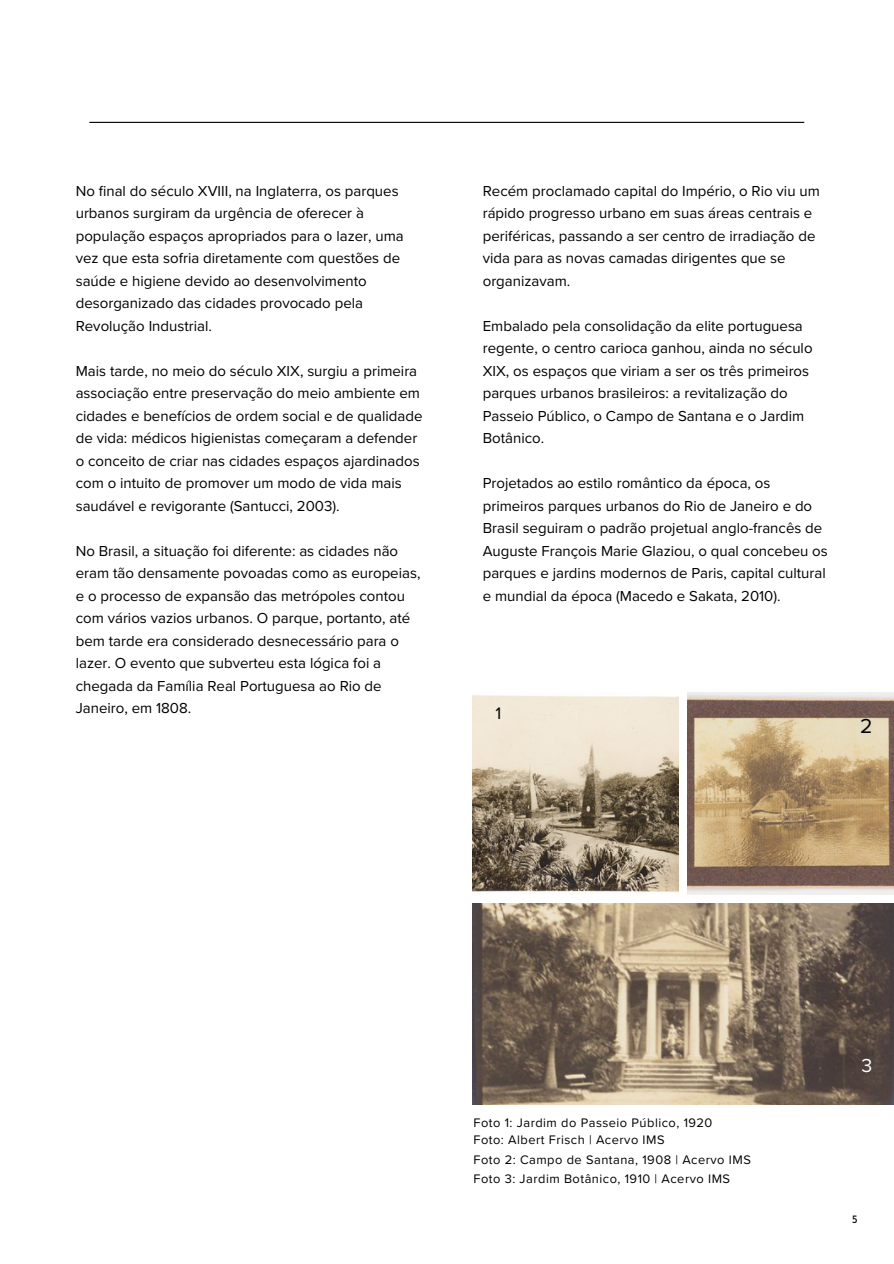
<style>
.page{position:relative;width:894px;height:1264px;background:#fff}
.page>*{position:absolute;margin:0;border:0;box-sizing:border-box;transform-origin:0 0}
.t1{font:21px "Proxima Nova";color:#000}
.t2{font:19.5px "Proxima Nova";color:#fff}
.t3{font:17.25px "Proxima Nova";color:#000}
.t4{font:15px/22.5px "Proxima Nova";color:#000}
.t5{font:12.75px "Proxima Nova";letter-spacing:.04em;color:#000}
.t6{font:11.25px "Josefin Sans";color:#000}
</style>
<div class="page">
<img style="left:472px;top:695px;width:206px;height:198px">
<img style="left:687px;top:693px;width:206px;height:201px">
<img style="left:472px;top:903px;width:421px;height:201px">
<hr style="left:89px;top:122px;width:715px;height:1px;background:#000">
<h1 class="t4" style="left:76px;top:180px;width:329px">No final do século XVIII, na Inglaterra, os parques urbanos surgiram da urgência de oferecer à população espaços apropriados para o lazer, uma vez que esta sofria diretamente com questões de saúde e higiene devido ao desenvolvimento desorganizado das cidades provocado pela Revolução Industrial.</h1>
<h1 class="t4" style="left:76px;top:360px;width:348px">Mais tarde, no meio do século XIX, surgiu a primeira associação entre preservação do meio ambiente em cidades e benefícios de ordem social e de qualidade de vida: médicos higienistas começaram a defender o conceito de criar nas cidades espaços ajardinados com o intuito de promover um modo de vida mais saudável e revigorante (Santucci, 2003).</h1>
<h1 class="t4" style="left:76px;top:540px;width:346px">No Brasil, a situação foi diferente: as cidades não eram tão densamente povoadas como as europeias, e o processo de expansão das metrópoles contou com vários vazios urbanos. O parque, portanto, até bem tarde era considerado desnecessário para o lazer. O evento que subverteu esta lógica foi a chegada da Família Real Portuguesa ao Rio de Janeiro, em 1808.</h1>
<p class="t4" style="left:482px;top:180px;width:338px">Recém proclamado capital do Império, o Rio viu um rápido progresso urbano em suas áreas centrais e periféricas, passando a ser centro de irradiação de vida para as novas camadas dirigentes que se organizavam.</p>
<p class="t4" style="left:482px;top:315px;width:331px">Embalado pela consolidação da elite portuguesa regente, o centro carioca ganhou, ainda no século XIX, os espaços que viriam a ser os três primeiros parques urbanos brasileiros: a revitalização do Passeio Público, o Campo de Santana e o Jardim Botânico.</p>
<p class="t4" style="left:482px;top:472px;width:346px">Projetados ao estilo romântico da época, os primeiros parques urbanos do Rio de Janeiro e do Brasil seguiram o padrão projetual anglo-francês de Auguste François Marie Glaziou, o qual concebeu os parques e jardins modernos de Paris, capital cultural e mundial da época (Macedo e Sakata, 2010).</p>
<p class="t3" style="left:495px;top:703px;width:7px">1</p>
<p class="t1" style="left:860px;top:713px;width:14px">2</p>
<h1 class="t5" style="left:473px;top:1115px;width:240px">Foto 1: Jardim do Passeio Público, 1920</h1>
<h1 class="t5" style="left:473px;top:1132px;width:192px">Foto: Albert Frisch | Acervo IMS</h1>
<h1 class="t5" style="left:473px;top:1152px;width:279px">Foto 2: Campo de Santana, 1908 | Acervo IMS</h1>
<p class="t5" style="left:473px;top:1171px;width:258px">Foto 3: Jardim Botânico, 1910 | Acervo IMS</p>
<p class="t2" style="left:861px;top:1053px;width:12px">3</p>
<p class="t6" style="left:851px;top:1214px;width:7px">5</p>
</div>
